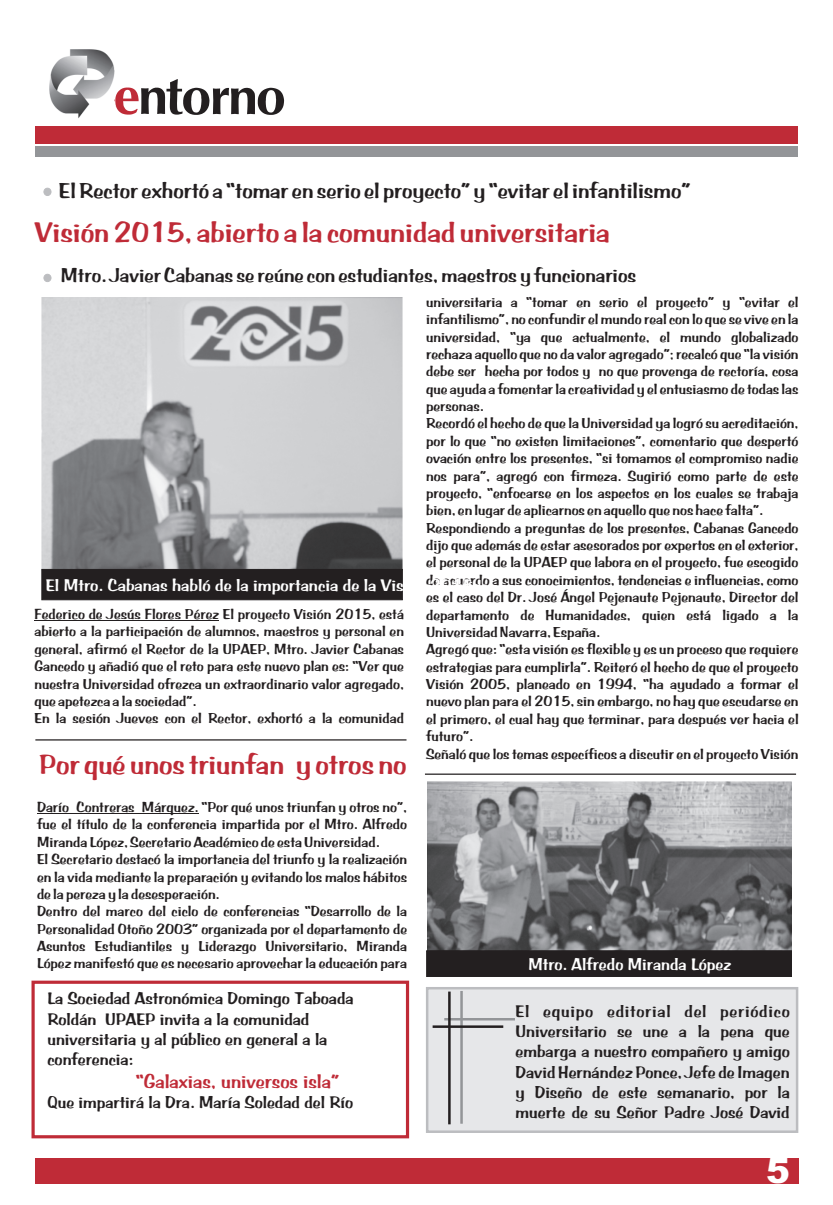
<style>
.page{position:relative;width:833px;height:1205px;background:#fff}
.page>*{position:absolute;margin:0;border:0;box-sizing:border-box;transform-origin:0 0}
.t1{font:900 35.62px "Arial";color:#fff}
.t2{font:29.5px "BRADDON";color:#bf2b37}
.t3{font:29px "BRADDON";color:#bf2b37}
.t4{font:22.5px "BRADDON";color:#231f20}
.t5{font:20.62px "BRADDON";color:#231f20}
.t6{font:20px "BRADDON";color:#bf2b37}
.t7{font:17.5px/20.2px "BRADDON";color:#231f20}
.t8{font:17.5px "BRADDON";letter-spacing:-.225em;color:#fff;scale:.81 1}
.t9{font:17.5px "BRADDON";color:#fff}
.t10{font:15px/17.4px "BRADDON";color:#231f20}
.s1{font-family:"Century Gothic";font-size:30px}
</style>
<div class="page">
<div style="left:35px;top:1158px;width:763px;height:25px;background:#bf2b37"></div>
<div style="left:32px;top:980px;width:377px;height:158px;border:3px solid #bf2b37"></div>
<svg style="left:115px;top:79px;width:169px;height:36px"></svg>
<img style="left:50px;top:50px;width:65px;height:68px">
<div style="left:35px;top:126px;width:762px;height:18px;background:#bf2b37"></div>
<div style="left:35px;top:146px;width:762px;height:11px;background:#939598"></div>
<img style="left:427px;top:781px;width:364px;height:169px">
<hr style="left:34px;top:620px;width:185px;height:1px;background:#231f20">
<img style="left:42px;top:297px;width:360px;height:272px">
<div style="left:44px;top:188px;width:7px;height:8px;background:#bcbdc0;border:1px solid #bcbdc0;border-radius:50%"></div>
<div style="left:44px;top:274px;width:7px;height:8px;background:#bcbdc0;border:1px solid #bcbdc0;border-radius:50%"></div>
<hr style="left:37px;top:813px;width:162px;height:1px;background:#231f20">
<div style="left:42px;top:569px;width:361px;height:31px;background:#231f20"></div>
<hr style="left:35px;top:739px;width:371px;height:1px;background:#231f20">
<hr style="left:425px;top:773px;width:371px;height:2px;background:#231f20">
<div style="left:426px;top:950px;width:366px;height:27px;background:#231f20"></div>
<div style="left:426px;top:987px;width:373px;height:146px;background:#e6e7e9"></div>
<hr style="left:460px;top:991px;width:3px;height:132px;background:#939598">
<hr style="left:444px;top:1018px;width:71px;height:2px;background:#939598">
<hr style="left:448px;top:991px;width:3px;height:133px;background:#231f20">
<hr style="left:433px;top:1025px;width:70px;height:3px;background:#231f20">
<h3 class="t4" style="left:59px;top:177px;width:633px">El Rector exhortó a “tomar en serio el proyecto” y “evitar el infantilismo”</h3>
<h2 class="t2" style="left:35px;top:215px;width:576px">Visión 2015, abierto a la comunidad universitaria</h2>
<h3 class="t5" style="left:61px;top:263px;width:577px">Mtro. Javier Cabanas se reúne con estudiantes, maestros y funcionarios</h3>
<p class="t10" style="left:426px;top:294px;width:374px">universitaria a “tomar en serio el proyecto” y “evitar el infantilismo”, no confundir el mundo real con lo que se vive en la universidad, “ya que actualmente, el mundo globalizado rechaza aquello que no da valor agregado”; recalcó que “la visión debe ser hecha por todos y no que provenga de rectoría, cosa que ayuda a fomentar la creatividad y el entusiasmo de todas las personas.<br>Recordó el hecho de que la Universidad ya logró su acreditación, por lo que “no existen limitaciones”, comentario que despertó ovación entre los presentes, “si tomamos el compromiso nadie nos para”, agregó con firmeza. Sugirió como parte de este proyecto, “enfocarse en los aspectos en los cuales se trabaja bien, en lugar de aplicarnos en aquello que nos hace falta”.<br>Respondiendo a preguntas de los presentes, Cabanas Gancedo dijo que además de estar asesorados por expertos en el exterior, el personal de la UPAEP que labora en el proyecto, fue escogido de acuerdo a sus conocimientos, tendencias e influencias, como es el caso del Dr. José Ángel Pejenaute Pejenaute, Director del departamento de Humanidades, quien está ligado a la Universidad Navarra, España.<br>Agregó que: “esta visión es flexible y es un proceso que requiere estrategias para cumplirla”. Reiteró el hecho de que el proyecto Visión 2005, planeado en 1994, “ha ayudado a formar el nuevo plan para el 2015, sin embargo, no hay que escudarse en el primero, el cual hay que terminar, para después ver hacia el futuro”.<br>Señaló que los temas específicos a discutir en el proyecto Visión</p>
<p class="t8" style="left:40px;top:576px;width:569px">“ E sl tMa vt ri soi ó. nCeas bflae xniab lse hy aebs l óu ndper olcae is omqpu eo r et aq unice ri ae de set r la tae Vg i ai s i óp anr a2c u0m1p5l i r l a <span class="s1">”</span></p>
<p class="t10" style="left:34px;top:606px;width:371px">Federico de Jesús Flores Pérez El proyecto Visión 2015, está abierto a la participación de alumnos, maestros y personal en general, afirmó el Rector de la UPAEP, Mtro. Javier Cabanas Gancedo y añadió que el reto para este nuevo plan es: “Ver que nuestra Universidad ofrezca un extraordinario valor agregado, que apetezca a la sociedad”.<br>En la sesión Jueves con el Rector, exhortó a la comunidad</p>
<h3 class="t3" style="left:39px;top:747px;width:369px">Por qué unos triunfan y otros no</h3>
<p class="t10" style="left:37px;top:799px;width:372px">Darío Contreras Márquez. “Por qué unos triunfan y otros no”, fue el título de la conferencia impartida por el Mtro. Alfredo Miranda López, Secretario Académico de esta Universidad.<br>El Secretario destacó la importancia del triunfo y la realización en la vida mediante la preparación y evitando los malos hábitos de la pereza y la desesperación.<br>Dentro del marco del ciclo de conferencias “Desarrollo de la Personalidad Otoño 2003” organizada por el departamento de Asuntos Estudiantiles y Liderazgo Universitario, Miranda López manifestó que es necesario aprovechar la educación para</p>
<p class="t7" style="left:47px;top:989px;width:308px">La Sociedad Astronómica Domingo Taboada<br>Roldán UPAEP invita a la comunidad universitaria y al público en general a la conferencia:</p>
<p class="t7" style="left:47px;top:1093px;width:307px">Que impartirá la Dra. María Soledad del Río</p>
<h3 class="t6" style="left:136px;top:1069px;width:205px">“Galaxias, universos isla”</h3>
<p class="t9" style="left:528px;top:954px;width:204px">Mtro. Alfredo Miranda López</p>
<p class="t7" style="left:516px;top:1001px;width:276px;text-align:justify">El equipo editorial del periódico Universitario se une a la pena que embarga a nuestro compañero y amigo David Hernández Ponce, Jefe de Imagen y Diseño de este semanario, por la muerte de su Señor Padre José David</p>
<h1 class="t1" style="left:766px;top:1158px;width:25px">5</h1>
</div>
